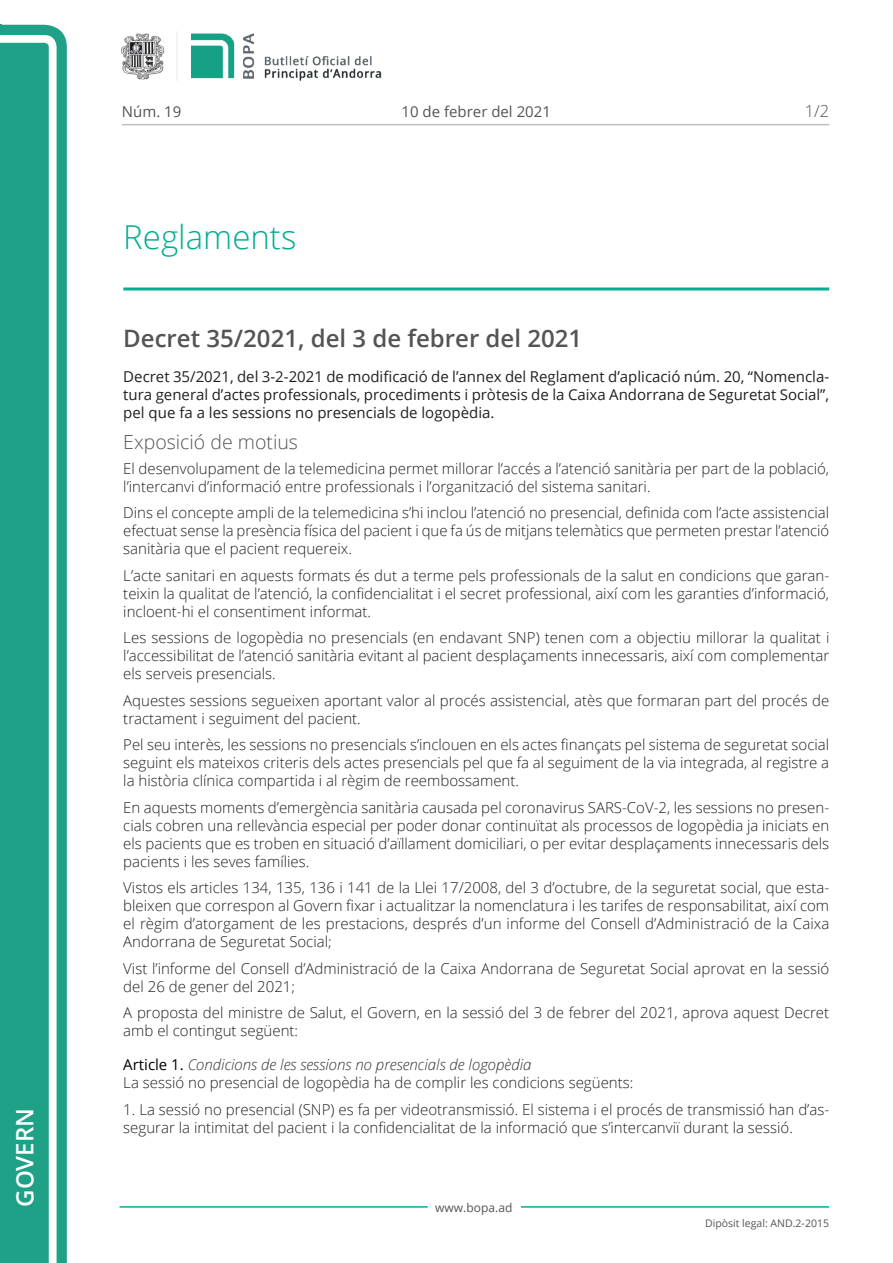
<style>
.page{position:relative;width:893px;height:1263px;background:#fff}
.page>*{position:absolute;margin:0;border:0;box-sizing:border-box;transform-origin:0 0}
.Titol_2_PAG{font:300 33px "Open Sans";color:#00ae91}
.Titol_3{font:600 24px "Open Sans";color:#545454}
.t1{font:600 24px "Open Sans";color:#fff}
.Titol_5{font:300 19.5px "Open Sans";color:#545454}
.num_pagina{font:300 16.5px "Open Sans";color:#545454}
.Body_text{font:300 15px/18px "Open Sans";color:#231f20;text-align:justify}
.Body_text_sumari{font:15px/18px "Open Sans";color:#231f20;text-align:justify}
.Titol_7{font:italic 300 15px "Open Sans";color:#303030}
.carrer{font:15px "Open Sans";color:#545454}
.t2{font:12px "Open Sans";color:#545454}
.t3{font:10.5px "Open Sans";color:#545454}
.s1{font-weight:400;font-style:normal;color:#000}
</style>
<div class="page">
<svg style="left:0;top:25px;width:67px;height:1238px;fill:#1ea187"></svg>
<div style="left:0;top:43px;width:49px;height:1220px;background:#1ea187"></div>
<img style="left:122px;top:32px;width:260px;height:49px">
<hr style="left:119px;top:1206px;width:309px;height:2px;background:#00ae91">
<hr style="left:521px;top:1206px;width:308px;height:2px;background:#00ae91">
<hr style="left:122px;top:124px;width:707px;height:1px;background:#bcbdc0">
<hr style="left:123px;top:287px;width:706px;height:3px;background:#00ae91">
<p class="t1" style="left:8px;top:1207px;width:100px;rotate:-90deg">Govern</p>
<p class="carrer" style="left:122px;top:102px;width:61px">Núm. 19</p>
<p class="carrer" style="left:402px;top:102px;width:151px">10 de febrer del 2021</p>
<p class="Titol_2_PAG" style="left:123px;top:215px;width:175px">Reglaments</p>
<p class="num_pagina" style="left:805px;top:100px;width:26px">1/2</p>
<p class="Titol_3" style="left:123px;top:321px;width:460px">Decret 35/2021, del 3 de febrer del 2021</p>
<p class="Body_text_sumari" style="left:123px;top:367px;width:707px">Decret 35/2021, del 3-2-2021 de modificació de l’annex del Reglament d’aplicació núm. 20, “Nomencla&shy;tura general d’actes professionals, procediments i pròtesis de la Caixa Andorrana de Seguretat Social”, pel que fa a les sessions no presencials de logopèdia.</p>
<p class="Titol_5" style="left:123px;top:428px;width:176px">Exposició de motius</p>
<p class="Body_text" style="left:123px;top:459px;width:707px">El desenvolupament de la telemedicina permet millorar l’accés a l’atenció sanitària per part de la població, l’intercanvi d’informació entre professionals i l’organització del sistema sanitari.</p>
<p class="Body_text" style="left:123px;top:503px;width:707px">Dins el concepte ampli de la telemedicina s’hi inclou l’atenció no presencial, definida com l’acte assistencial efectuat sense la presència física del pacient i que fa ús de mitjans telemàtics que permeten prestar l’atenció sanitària que el pacient requereix.</p>
<p class="Body_text" style="left:123px;top:566px;width:707px">L’acte sanitari en aquests formats és dut a terme pels professionals de la salut en condicions que garan&shy;teixin la qualitat de l’atenció, la confidencialitat i el secret professional, així com les garanties d’informació, incloent-hi el consentiment informat.</p>
<p class="Body_text" style="left:123px;top:628px;width:708px">Les sessions de logopèdia no presencials (en endavant SNP) tenen com a objectiu millorar la qualitat i l’accessibilitat de l’atenció sanitària evitant al pacient desplaçaments innecessaris, així com complementar els serveis presencials.</p>
<p class="Body_text" style="left:123px;top:691px;width:707px">Aquestes sessions segueixen aportant valor al procés assistencial, atès que formaran part del procés de tractament i seguiment del pacient.</p>
<p class="Body_text" style="left:123px;top:735px;width:707px">Pel seu interès, les sessions no presencials s’inclouen en els actes finançats pel sistema de seguretat social seguint els mateixos criteris dels actes presencials pel que fa al seguiment de la via integrada, al registre a la història clínica compartida i al règim de reembossament.</p>
<p class="Body_text" style="left:123px;top:798px;width:707px">En aquests moments d’emergència sanitària causada pel coronavirus SARS-CoV-2, les sessions no presen&shy;cials cobren una rellevància especial per poder donar continuïtat als processos de logopèdia ja iniciats en els pacients que es troben en situació d’aïllament domiciliari, o per evitar desplaçaments innecessaris dels pacients i les seves famílies.</p>
<p class="Body_text" style="left:123px;top:878px;width:707px">Vistos els articles 134, 135, 136 i 141 de la Llei 17/2008, del 3 d’octubre, de la seguretat social, que esta&shy;bleixen que correspon al Govern fixar i actualitzar la nomenclatura i les tarifes de responsabilitat, així com el règim d’atorgament de les prestacions, després d’un informe del Consell d’Administració de la Caixa Andorrana de Seguretat Social;</p>
<p class="Body_text" style="left:123px;top:959px;width:707px">Vist l’informe del Consell d’Administració de la Caixa Andorrana de Seguretat Social aprovat en la sessió del 26 de gener del 2021;</p>
<p class="Body_text" style="left:123px;top:1003px;width:707px">A proposta del ministre de Salut, el Govern, en la sessió del 3 de febrer del 2021, aprova aquest Decret amb el contingut següent:</p>
<p class="Titol_7" style="left:123px;top:1054px;width:410px"><span class="s1">Article 1.</span> Condicions de les sessions no presencials de logopèdia</p>
<p class="Body_text" style="left:123px;top:1073px;width:511px">La sessió no presencial de logopèdia ha de complir les condicions següents:</p>
<p class="Body_text" style="left:123px;top:1100px;width:707px">1. La sessió no presencial (SNP) es fa per videotransmissió. El sistema i el procés de transmissió han d’as&shy;segurar la intimitat del pacient i la confidencialitat de la informació que s’intercanviï durant la sessió.</p>
<p class="t2" style="left:435px;top:1199px;width:79px">www.bopa.ad</p>
<p class="t3" style="left:705px;top:1216px;width:125px">Dipòsit legal: AND.2-2015</p>
</div>
